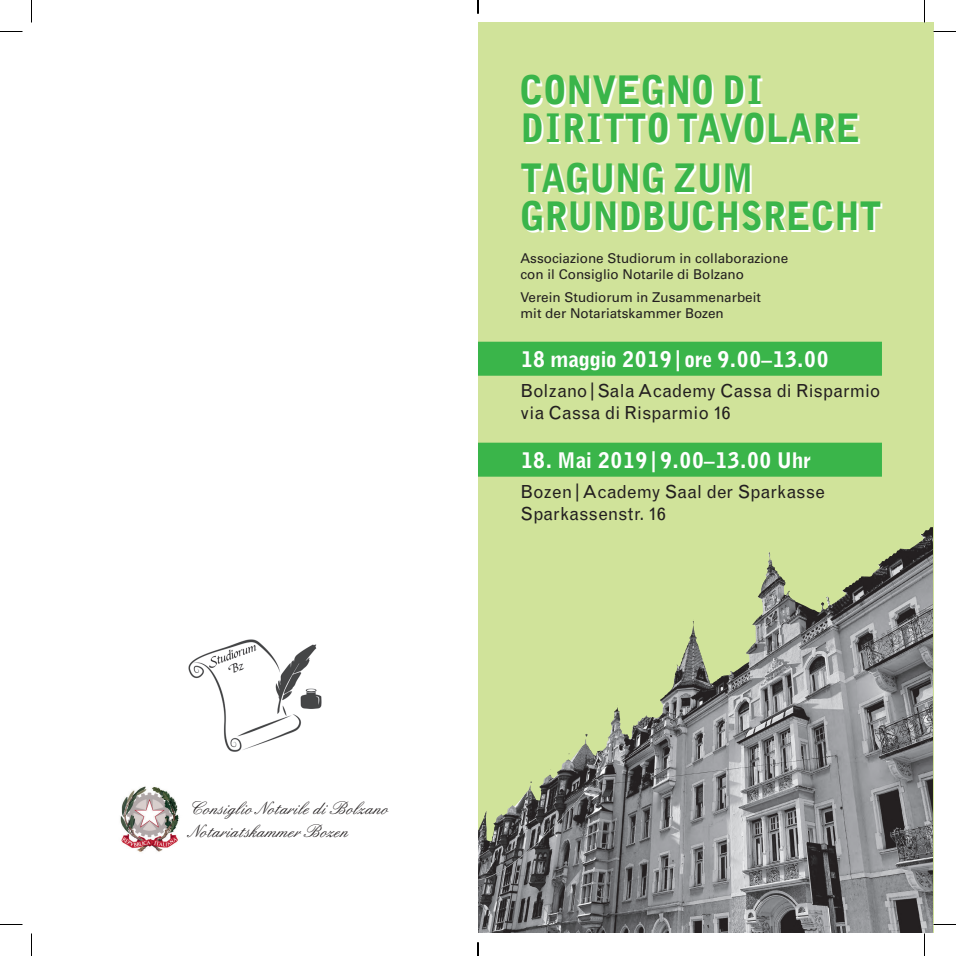
<style>
.page{position:relative;width:956px;height:956px;background:#fff}
.page>*{position:absolute;margin:0;border:0;box-sizing:border-box;transform-origin:0 0}
.t1{font:900 38.25px/37.5px "Grotesque";letter-spacing:.005em;color:#3ab54a;scale:.95 1}
.t2{font:900 21px "Grotesque";color:#fff}
.t3{font:19.35px/23.2px "English";color:#231f20}
.t4{font:18px/21.6px "Grotesque";color:#231f20}
.t5{font:13.5px/16.2px "Univers";color:#231f20}
</style>
<div class="page">
<svg style="left:478px;top:23px;width:455px;height:910px;background:#bccb93"></svg>
<svg style="left:478px;top:277px;width:455px;height:586px;background:#b3c092"></svg>
<img style="left:767px;top:527px;width:165px;height:85px">
<div style="left:484px;top:732px;width:53px;height:13px;background:#d0e39a"></div>
<div style="left:478px;top:342px;width:404px;height:34px;background:#3ab54a"></div>
<div style="left:478px;top:443px;width:404px;height:34px;background:#3ab54a"></div>
<img style="left:188px;top:639px;width:134px;height:113px">
<img style="left:120px;top:786px;width:59px;height:66px">
<svg style="left:0;top:31px;width:22px;height:1px"></svg>
<svg style="left:933px;top:31px;width:23px;height:1px"></svg>
<svg style="left:0;top:924px;width:22px;height:1px"></svg>
<svg style="left:933px;top:924px;width:23px;height:1px"></svg>
<svg style="left:31px;top:0;width:1px;height:23px"></svg>
<svg style="left:31px;top:933px;width:1px;height:23px"></svg>
<svg style="left:924px;top:0;width:1px;height:23px"></svg>
<svg style="left:924px;top:933px;width:1px;height:23px"></svg>
<svg style="left:477px;top:0;width:2px;height:14px"></svg>
<svg style="left:477px;top:942px;width:2px;height:14px"></svg>
<h3 class="t3" style="left:192px;top:796px;width:201px">Consiglio Notarile di Bolzano<br>Notariatskammer Bozen</h3>
<h1 class="t1" style="left:520px;top:72px;width:359px">CONVEGNO DI<br>DIRITTO TAVOLARE</h1>
<h1 class="t1" style="left:520px;top:160px;width:381px">TAGUNG ZUM<br>GRUNDBUCHSRECHT</h1>
<p class="t5" style="left:520px;top:250px;width:269px">Associazione Studiorum in collaborazione con il Consiglio Notarile di Bolzano</p>
<p class="t5" style="left:520px;top:289px;width:242px">Verein Studiorum in Zusammenarbeit mit der Notariatskammer Bozen</p>
<h2 class="t2" style="left:520px;top:347px;width:310px">18 maggio 2019|ore 9.00–13.00</h2>
<h3 class="t4" style="left:520px;top:380px;width:362px">Bolzano|Sala Academy Cassa di Risparmio via Cassa di Risparmio 16</h3>
<h2 class="t2" style="left:520px;top:448px;width:292px">18. Mai 2019|9.00–13.00 Uhr</h2>
<h3 class="t4" style="left:520px;top:481px;width:306px">Bozen|Academy Saal der Sparkasse<br>Sparkassenstr. 16</h3>
</div>
